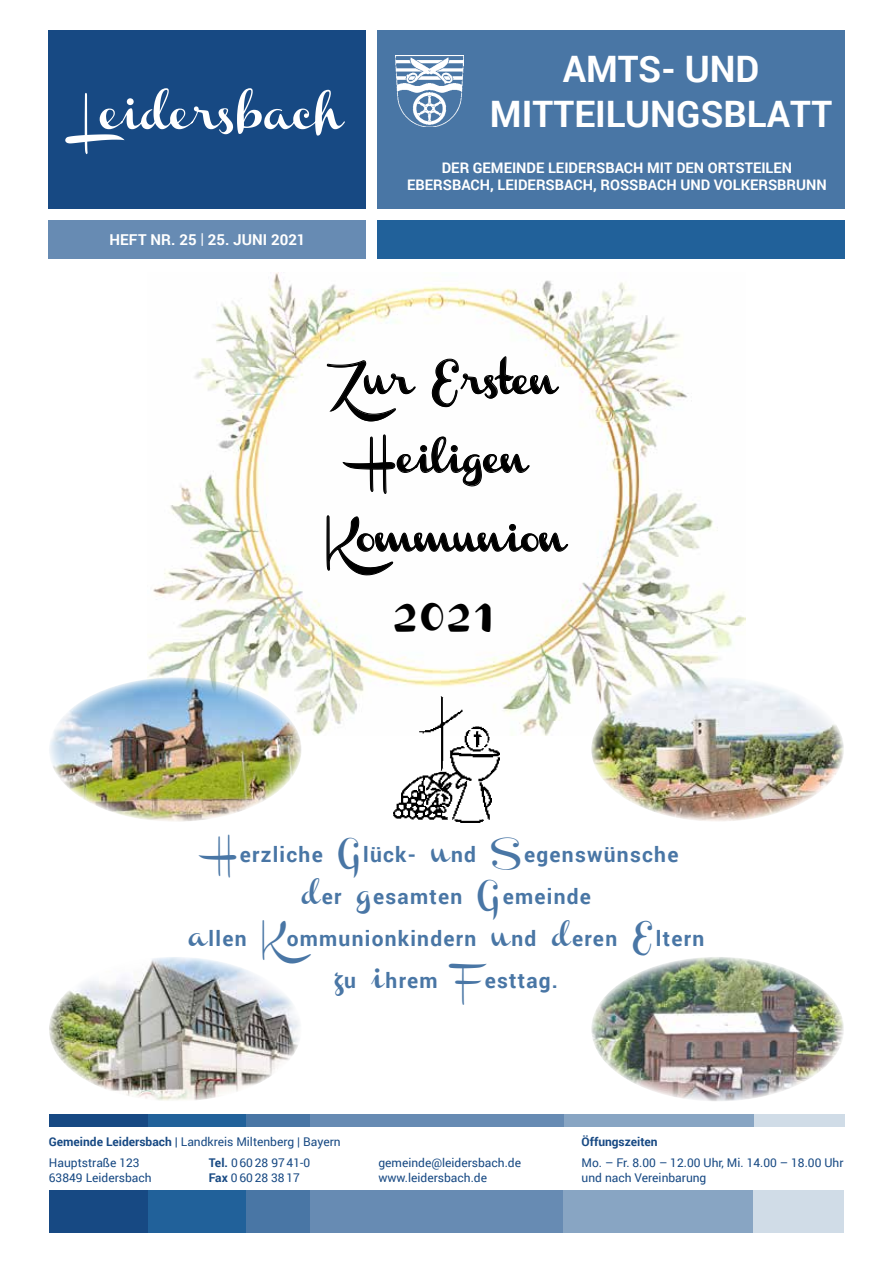
<style>
.page{position:relative;width:893px;height:1263px;background:#fff}
.page>*{position:absolute;margin:0;border:0;box-sizing:border-box;transform-origin:0 0}
.t1{font:40.5px "Channel";color:#000}
.t2{font:700 36.45px/45px "Roboto";color:#fff;text-align:center}
.t3{font:28.5px "Channel";color:#000}
.t4{font:700 21px/42px "Roboto";letter-spacing:.06em;color:#4976a5;text-align:center}
.t5{font:700 15px "Roboto";letter-spacing:.01em;color:#fff}
.t6{font:700 14.55px "Roboto";color:#fff}
.t7{font:12px/15px "Roboto";color:#174983}
.t8{font:700 12px "Roboto";color:#174983}
.s1{font-weight:400}
.s2{font-family:"Channel";font-weight:400}
.s3{font-weight:700}
</style>
<div class="page">
<div style="left:48px;top:30px;width:318px;height:178px;background:#174983"></div>
<svg style="left:65px;top:88px;width:280px;height:66px"></svg>
<div style="left:377px;top:30px;width:468px;height:178px;background:#4976a5"></div>
<div style="left:48px;top:220px;width:318px;height:39px;background:#678bb3"></div>
<div style="left:377px;top:220px;width:468px;height:39px;background:#21619a"></div>
<img style="left:396px;top:55px;width:67px;height:72px">
<div style="left:49px;top:1191px;width:100px;height:42px;background:#174983"></div>
<div style="left:148px;top:1191px;width:98px;height:42px;background:#21619a"></div>
<div style="left:246px;top:1191px;width:64px;height:42px;background:#4976a5"></div>
<div style="left:310px;top:1191px;width:264px;height:42px;background:#678bb3"></div>
<div style="left:563px;top:1191px;width:197px;height:42px;background:#88a5c3"></div>
<div style="left:753px;top:1191px;width:91px;height:42px;background:#d0dce7"></div>
<div style="left:49px;top:1114px;width:100px;height:13px;background:#174983"></div>
<div style="left:149px;top:1114px;width:98px;height:13px;background:#21619a"></div>
<div style="left:247px;top:1114px;width:63px;height:13px;background:#4976a5"></div>
<div style="left:310px;top:1114px;width:264px;height:13px;background:#678bb3"></div>
<div style="left:564px;top:1114px;width:196px;height:13px;background:#88a5c3"></div>
<div style="left:754px;top:1114px;width:90px;height:13px;background:#d0dce7"></div>
<img style="left:148px;top:272px;width:598px;height:463px">
<img style="left:394px;top:696px;width:105px;height:126px">
<img style="left:49px;top:677px;width:253px;height:145px">
<img style="left:591px;top:677px;width:253px;height:144px">
<img style="left:49px;top:957px;width:251px;height:144px">
<img style="left:591px;top:957px;width:253px;height:144px">
<svg style="left:326px;top:359px;width:90px;height:63px"></svg>
<svg style="left:431px;top:356px;width:129px;height:52px"></svg>
<svg style="left:341px;top:434px;width:189px;height:61px"></svg>
<svg style="left:326px;top:514px;width:243px;height:62px"></svg>
<p class="t5" style="left:109px;top:229px;width:142px">HEFT NR. 25 <span class="s1">|</span> 25. Juni</p>
<p class="t5" style="left:271px;top:229px;width:36px">2021</p>
<h2 class="t2" style="left:490px;top:45px;width:344px">AMTS- UND<br>MITTEILUNGSBLATT</h2>
<p class="t6" style="left:442px;top:157px;width:51px">Der Gemeinde</p>
<p class="t6" style="left:548px;top:157px;width:17px">Leide</p>
<p class="t6" style="left:586px;top:157px;width:20px">rsba</p>
<p class="t6" style="left:624px;top:157px;width:33px">ch mit</p>
<p class="t6" style="left:676px;top:157px;width:10px">den</p>
<p class="t6" style="left:708px;top:157px;width:29px">Ortsteilen</p>
<p class="t6" style="left:407px;top:175px;width:46px">Ebersba</p>
<p class="t6" style="left:471px;top:175px;width:44px">ch, Leide</p>
<p class="t6" style="left:536px;top:175px;width:20px">rsba</p>
<p class="t6" style="left:573px;top:175px;width:118px">ch, RoSSbach und</p>
<p class="t6" style="left:714px;top:175px;width:94px">Volkersbrunn</p>
<h3 class="t3" style="left:335px;top:367px;width:223px">Zur Ersten</h3>
<h3 class="t3" style="left:365px;top:446px;width:164px">Heiligen</h3>
<h3 class="t3" style="left:326px;top:525px;width:242px">Kommunion</h3>
<h1 class="t1" style="left:394px;top:592px;width:106px">2021</h1>
<h3 class="t4" style="left:189px;top:832px;width:517px"><span class="s2">H</span>erzliche <span class="s2">G</span>lück- <span class="s2">u</span>nd <span class="s2">S</span>egenswünsche<br><span class="s2">d</span>er <span class="s2">g</span>esamten <span class="s2">G</span>emeinde<br><span class="s2">a</span>llen <span class="s2">K</span>ommunionkindern <span class="s2">u</span>nd <span class="s2">d</span>eren <span class="s2">E</span>ltern <span class="s2">z</span>u <span class="s2">i</span>hrem <span class="s2">F</span>esttag.</h3>
<p class="t7" style="left:49px;top:1131px;width:293px;line-height:21px"><span class="s3">Gemeinde Leidersbach |</span> Landkreis Miltenberg | Bayern<br>Hauptstraße 123</p>
<p class="t7" style="left:49px;top:1170px;width:104px">63849 Leidersbach</p>
<p class="t7" style="left:209px;top:1155px;width:103px"><span class="s3">Tel.</span> 0 60 28 97 41-0<br><span class="s3">Fax</span> 0 60 28 38 17</p>
<p class="t7" style="left:378px;top:1155px;width:144px">gemeinde@leidersbach.de www.leidersbach.de</p>
<p class="t8" style="left:582px;top:1133px;width:78px">Öffungszeiten</p>
<p class="t7" style="left:582px;top:1155px;width:263px">Mo. – Fr. 8.00 – 12.00 Uhr, Mi. 14.00 – 18.00 Uhr und nach Vereinbarung</p>
</div>
